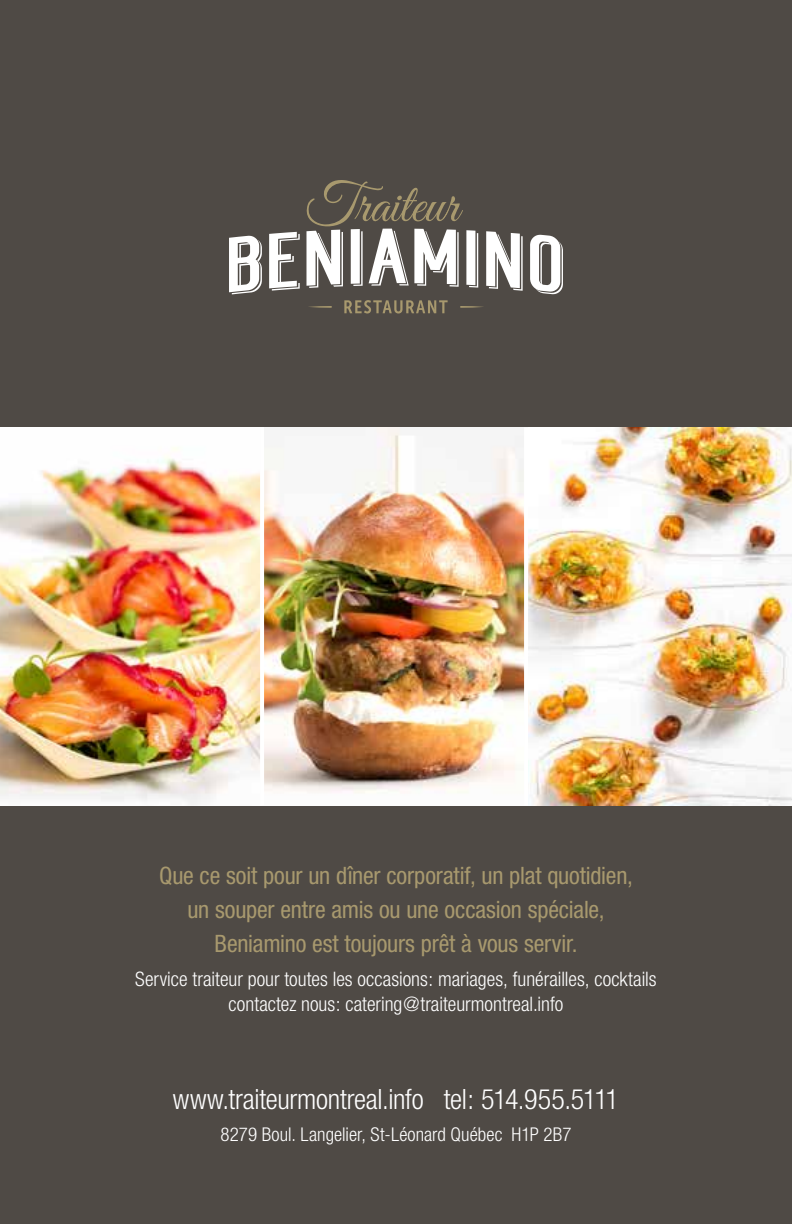
<style>
.page{position:relative;width:792px;height:1224px;background:#4f4a45}
.page>*{position:absolute;margin:0;border:0;box-sizing:border-box;transform-origin:0 0}
.t1{font:300 condensed 28px "Helvetica Neue";letter-spacing:-.01em;color:#fff}
.t2{font:condensed 24px/34px "Helvetica Neue";letter-spacing:-.005em;color:#a8996e;text-align:center}
.t3{font:300 condensed 20px/25px "Helvetica Neue";color:#fff;text-align:center}
.t4{font:300 condensed 19px "Helvetica Neue";letter-spacing:.005em;color:#fff}
</style>
<div class="page">
<img style="left:0;top:427px;width:792px;height:378px">
<hr style="left:260px;top:427px;width:4px;height:378px;background:#fff">
<hr style="left:524px;top:427px;width:4px;height:378px;background:#fff">
<hr style="left:460px;top:306px;width:24px;height:2px;background:#a8996e">
<hr style="left:308px;top:306px;width:24px;height:2px;background:#a8996e">
<svg style="left:229px;top:236px;width:33px;height:58px"></svg>
<svg style="left:486px;top:231px;width:37px;height:60px"></svg>
<svg style="left:530px;top:235px;width:33px;height:59px"></svg>
<svg style="left:269px;top:180px;width:209px;height:111px"></svg>
<svg style="left:344px;top:300px;width:104px;height:14px"></svg>
<p class="t2" style="left:159px;top:859px;width:475px">Que ce soit pour un dîner corporatif, un plat quotidien, un souper entre amis ou une occasion spéciale,<br>Beniamino est toujours prêt à vous servir.</p>
<p class="t3" style="left:135px;top:967px;width:523px">Service traiteur pour toutes les occasions: mariages, funérailles, cocktails contactez nous: catering@traiteurmontreal.info</p>
<p class="t1" style="left:173px;top:1084px;width:448px">www.traiteurmontreal.info tel: 514.955.5111</p>
<p class="t4" style="left:220px;top:1123px;width:353px">8279 Boul. Langelier, St-Léonard Québec H1P 2B7</p>
</div>
